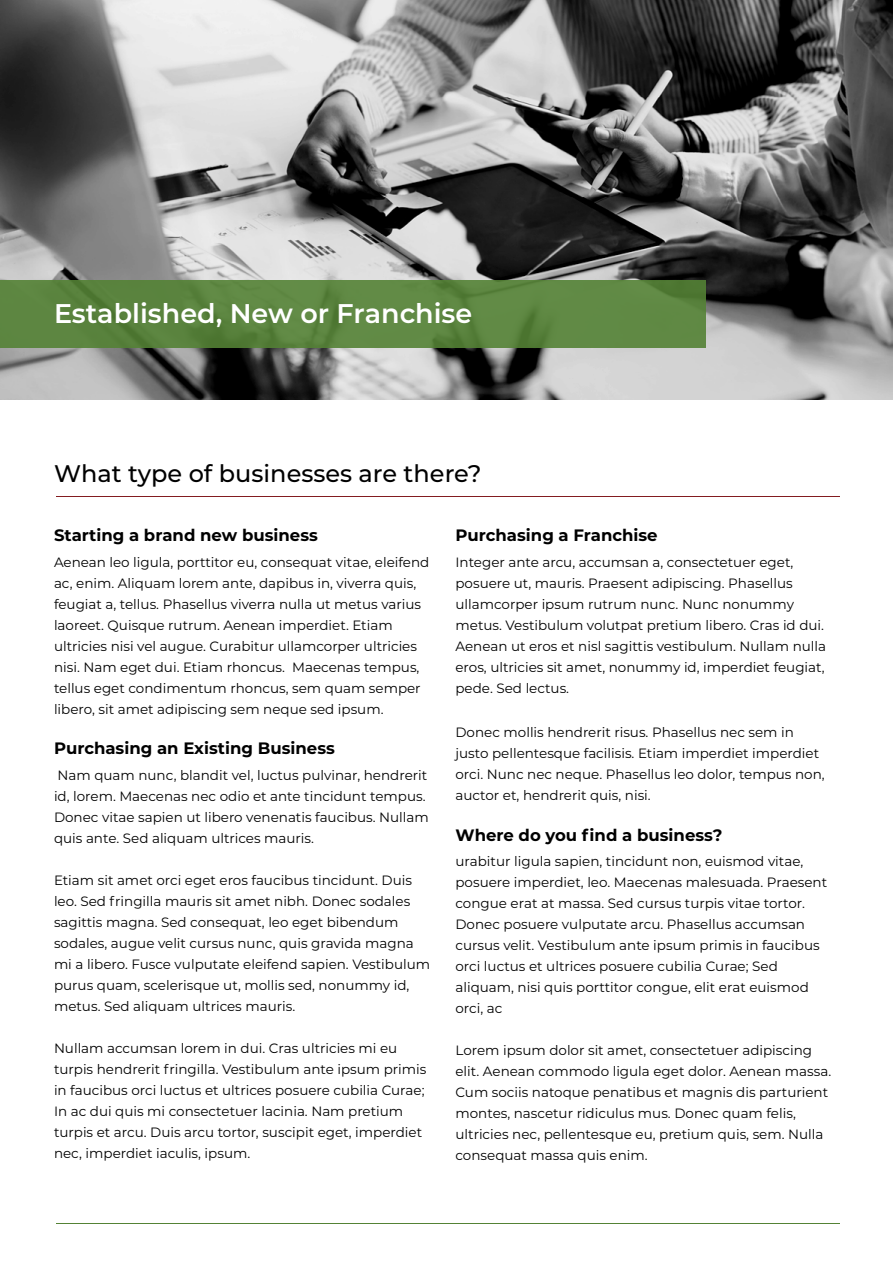
<style>
.page{position:relative;width:893px;height:1263px;background:#fff}
.page>*{position:absolute;margin:0;border:0;box-sizing:border-box;transform-origin:0 0}
.t1{font:600 27px "Montserrat";color:#fff}
.t2{font:500 24px "Montserrat";color:#000}
.t3{font:700 16.5px "Montserrat";color:#000}
.t4{font:13.5px/21px "Montserrat";color:#000}
</style>
<div class="page">
<hr style="left:56px;top:496px;width:783px;height:1px;background:#831c20">
<img style="left:0;top:0;width:892px;height:399px">
<svg style="left:1px;top:281px;width:705px;height:67px;background:#5c8540"></svg>
<hr style="left:56px;top:1223px;width:783px;height:1px;background:#548235">
<h1 class="t1" style="left:54px;top:294px;width:420px">Established, New or Franchise</h1>
<h2 class="t2" style="left:54px;top:457px;width:429px">What type of businesses are there?</h2>
<p class="t3" style="left:54px;top:523px;width:265px">Starting a brand new business</p>
<p class="t4" style="left:54px;top:551px;width:377px">Aenean leo ligula, porttitor eu, consequat vitae, eleifend ac, enim. Aliquam lorem ante, dapibus in, viverra quis, feugiat a, tellus. Phasellus viverra nulla ut metus varius laoreet. Quisque rutrum. Aenean imperdiet. Etiam ultricies nisi vel augue. Curabitur ullamcorper ultricies nisi. Nam eget dui. Etiam rhoncus. Maecenas tempus, tellus eget condimentum rhoncus, sem quam semper libero, sit amet adipiscing sem neque sed ipsum.</p>
<p class="t3" style="left:54px;top:737px;width:282px">Purchasing an Existing Business</p>
<p class="t4" style="left:54px;top:764px;width:376px">Nam quam nunc, blandit vel, luctus pulvinar, hendrerit id, lorem. Maecenas nec odio et ante tincidunt tempus.<br>Donec vitae sapien ut libero venenatis faucibus. Nullam quis ante. Sed aliquam ultrices mauris.</p>
<p class="t4" style="left:54px;top:869px;width:378px">Etiam sit amet orci eget eros faucibus tincidunt. Duis leo. Sed fringilla mauris sit amet nibh. Donec sodales sagittis magna. Sed consequat, leo eget bibendum sodales, augue velit cursus nunc, quis gravida magna mi a libero. Fusce vulputate eleifend sapien. Vestibulum purus quam, scelerisque ut, mollis sed, nonummy id, metus. Sed aliquam ultrices mauris.</p>
<p class="t4" style="left:54px;top:1037px;width:374px">Nullam accumsan lorem in dui. Cras ultricies mi eu turpis hendrerit fringilla. Vestibulum ante ipsum primis in faucibus orci luctus et ultrices posuere cubilia Curae; In ac dui quis mi consectetuer lacinia. Nam pretium turpis et arcu. Duis arcu tortor, suscipit eget, imperdiet nec, imperdiet iaculis, ipsum.</p>
<p class="t3" style="left:455px;top:523px;width:204px">Purchasing a Franchise</p>
<p class="t4" style="left:455px;top:551px;width:372px">Integer ante arcu, accumsan a, consectetuer eget, posuere ut, mauris. Praesent adipiscing. Phasellus ullamcorper ipsum rutrum nunc. Nunc nonummy metus. Vestibulum volutpat pretium libero. Cras id dui.<br>Aenean ut eros et nisl sagittis vestibulum. Nullam nulla eros, ultricies sit amet, nonummy id, imperdiet feugiat, pede. Sed lectus.</p>
<p class="t4" style="left:455px;top:721px;width:371px">Donec mollis hendrerit risus. Phasellus nec sem in justo pellentesque facilisis. Etiam imperdiet imperdiet orci. Nunc nec neque. Phasellus leo dolor, tempus non, auctor et, hendrerit quis, nisi.</p>
<p class="t3" style="left:455px;top:823px;width:268px">Where do you find a business?</p>
<p class="t4" style="left:455px;top:850px;width:373px">urabitur ligula sapien, tincidunt non, euismod vitae, posuere imperdiet, leo. Maecenas malesuada. Praesent congue erat at massa. Sed cursus turpis vitae tortor.<br>Donec posuere vulputate arcu. Phasellus accumsan cursus velit. Vestibulum ante ipsum primis in faucibus orci luctus et ultrices posuere cubilia Curae; Sed aliquam, nisi quis porttitor congue, elit erat euismod orci, ac</p>
<p class="t4" style="left:455px;top:1039px;width:377px">Lorem ipsum dolor sit amet, consectetuer adipiscing elit. Aenean commodo ligula eget dolor. Aenean massa.<br>Cum sociis natoque penatibus et magnis dis parturient montes, nascetur ridiculus mus. Donec quam felis, ultricies nec, pellentesque eu, pretium quis, sem. Nulla consequat massa quis enim.</p>
</div>
